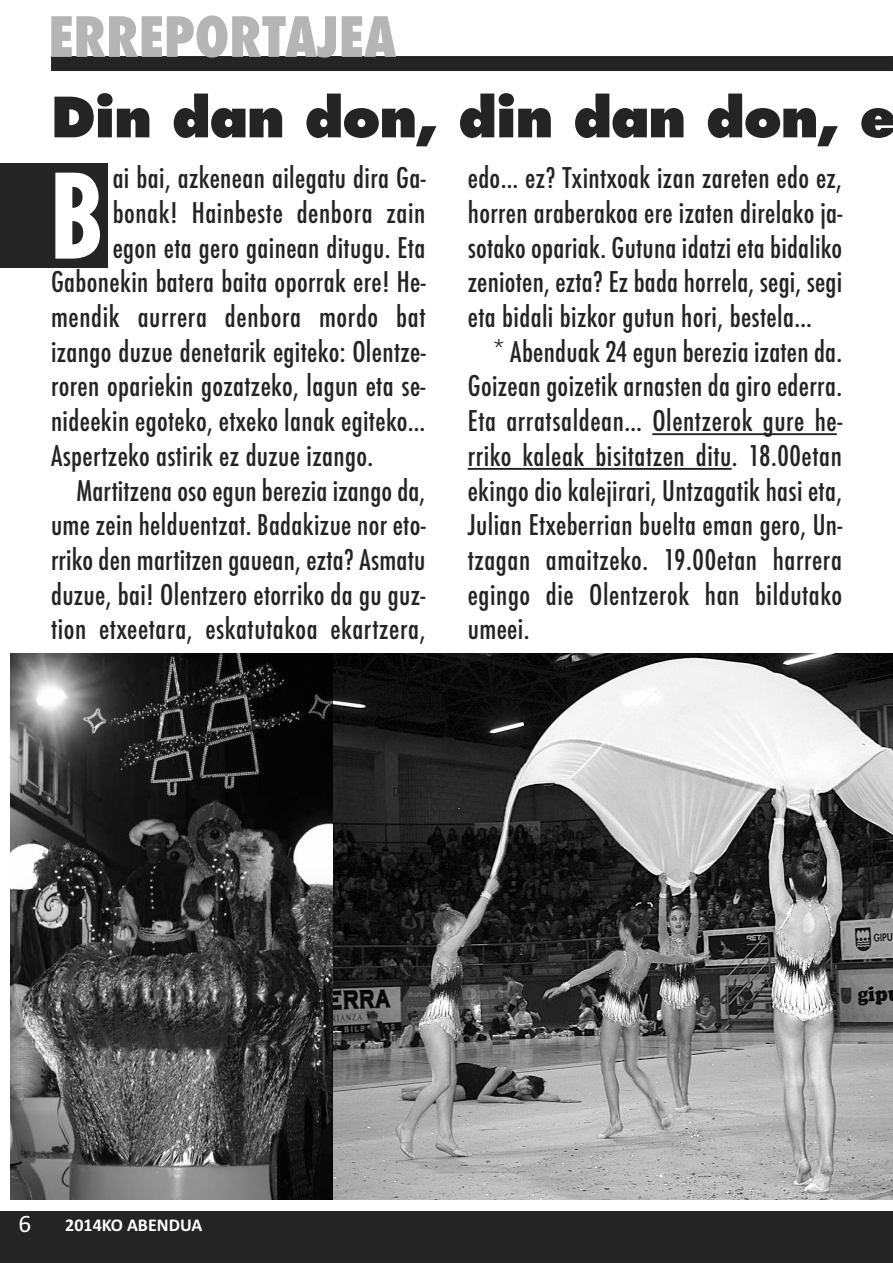
<style>
.page{position:relative;width:893px;height:1263px;background:#fff}
.page>*{position:absolute;margin:0;border:0;box-sizing:border-box;transform-origin:0 0}
.t1{font:700 condensed 114px "Futura";color:#fff}
.t2{font:800 54px "Futura";letter-spacing:-.025em;color:#242424}
.t3{font:800 condensed 54px "Futura";color:#b5b5b5}
.t4{font:500 condensed 27.75px/34.7px "Futura";letter-spacing:.015em;color:#242424;text-align:justify}
.t5{font:25.2px "Calibri";color:#fff}
.t6{font:700 18px "Calibri";color:#fff}
</style>
<div class="page">
<hr style="left:652px;top:433px;width:185px;height:2px;background:#242424">
<hr style="left:468px;top:468px;width:264px;height:2px;background:#242424">
<div style="left:0;top:1211px;width:893px;height:52px;background:#242424"></div>
<div style="left:51px;top:56px;width:842px;height:15px;background:#242424"></div>
<img style="left:10px;top:653px;width:323px;height:546px">
<div style="left:0;top:164px;width:108px;height:104px;background:#242424"></div>
<img style="left:333px;top:653px;width:560px;height:546px">
<h2 class="t3" style="left:48px;top:14px;width:349px">ERREPORTAJEA</h2>
<h2 class="t2" style="left:51px;top:94px;width:848px">Din dan don, din dan don, e</h2>
<p class="t4" style="left:113px;top:162px;width:315px">ai bai, azkenean ailegatu dira Ga-</p>
<p class="t4" style="left:113px;top:197px;width:314px">bonak! Hainbeste denbora zain</p>
<p class="t4" style="left:113px;top:232px;width:314px">egon eta gero gainean ditugu. Eta</p>
<p class="t4" style="left:51px;top:266px;width:376px">Gabonekin batera baita oporrak ere! He-</p>
<p class="t4" style="left:51px;top:301px;width:376px">mendik aurrera denbora mordo bat</p>
<p class="t4" style="left:51px;top:336px;width:376px">izango duzue denetarik egiteko: Olentze-</p>
<p class="t4" style="left:51px;top:371px;width:376px">roren opariekin gozatzeko, lagun eta se-</p>
<p class="t4" style="left:51px;top:405px;width:376px">nideekin egoteko, etxeko lanak egiteko…</p>
<p class="t4" style="left:51px;top:440px;width:324px">Aspertzeko astirik ez duzue izango.</p>
<p class="t4" style="left:77px;top:475px;width:350px">Martitzena oso egun berezia izango da,</p>
<p class="t4" style="left:51px;top:509px;width:376px">ume zein helduentzat. Badakizue nor eto-</p>
<p class="t4" style="left:51px;top:544px;width:376px">rriko den martitzen gauean, ezta? Asmatu</p>
<p class="t4" style="left:51px;top:579px;width:376px">duzue, bai! Olentzero etorriko da gu guz-</p>
<p class="t4" style="left:51px;top:613px;width:376px">tion etxeetara, eskatutakoa ekartzera,</p>
<h1 class="t1" style="left:49px;top:167px;width:56px">B</h1>
<p class="t4" style="left:468px;top:162px;width:376px">edo… ez? Txintxoak izan zareten edo ez, horren araberakoa ere izaten direlako ja&shy;sotako opariak. Gutuna idatzi eta bidaliko zenioten, ezta? Ez bada horrela, segi, segi eta bidali bizkor gutun hori, bestela…</p>
<p class="t4" style="left:468px;top:336px;width:376px;text-indent:26px">* Abenduak 24 egun berezia izaten da.<br>Goizean goizetik arnasten da giro ederra.<br>Eta arratsaldean… Olentzerok gure he&shy;rriko kaleak bisitatzen ditu. 18.00etan ekingo dio kalejirari, Untzagatik hasi eta, Julian Etxeberrian buelta eman gero, Un&shy;tzagan amaitzeko. 19.00etan harrera egingo die Olentzerok han bildutako umeei.</p>
<p class="t5" style="left:19px;top:1209px;width:14px">6</p>
<p class="t6" style="left:65px;top:1214px;width:138px">2014KO ABENDUA</p>
</div>
